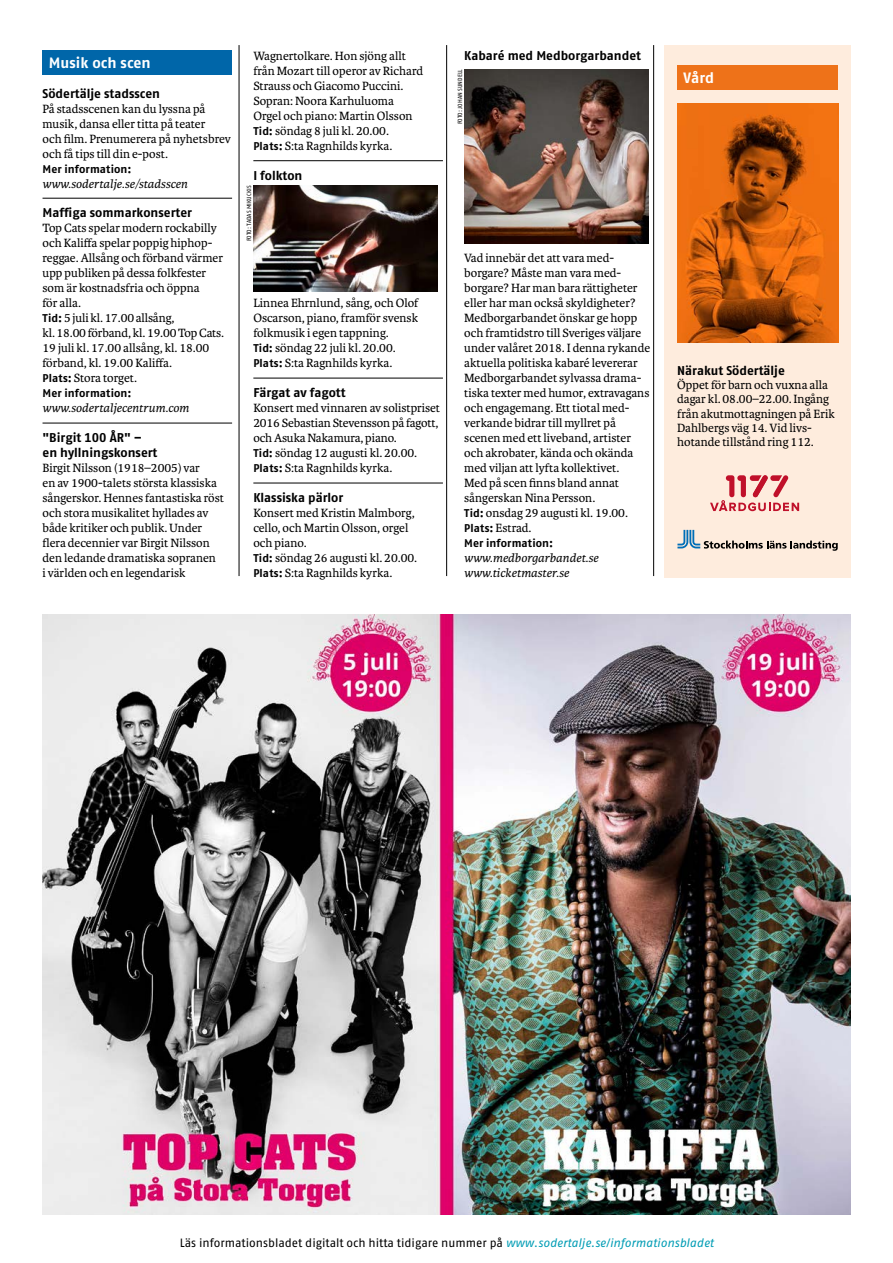
<style>
.page{position:relative;width:893px;height:1263px;background:#fff}
.page>*{position:absolute;margin:0;border:0;box-sizing:border-box;transform-origin:0 0}
.t1{font:700 15px "Fago Pro";color:#fff}
.t2{font:12.75px/15px "Karmina";color:#000}
.t3{font:700 12.75px/15px "Fago Pro";color:#000}
.t4{font:italic 12.75px/15px "Karmina";color:#000}
.t5{font:12px "Fago Pro";color:#000}
.t6{font:700 11.25px "Fago Pro";letter-spacing:.01em;color:#000}
.t7{font:6px "Fago Pro";letter-spacing:.01em;color:#000}
.s1{font-family:"Fago Pro";font-weight:700;font-size:11.25px}
.s2{font-style:italic;color:#009cb4}
</style>
<div class="page">
<hr style="left:239px;top:45px;width:1px;height:1169px;background:#000">
<hr style="left:446px;top:45px;width:1px;height:1169px;background:#000">
<hr style="left:653px;top:45px;width:1px;height:1169px;background:#000">
<div style="left:42px;top:576px;width:808px;height:600px;background:#fff"></div>
<img style="left:43px;top:615px;width:807px;height:599px">
<div style="left:664px;top:45px;width:186px;height:532px;background:#feecdd"></div>
<div style="left:677px;top:65px;width:161px;height:25px;background:#ee7219"></div>
<img style="left:677px;top:103px;width:161px;height:240px">
<svg style="left:677px;top:530px;width:161px;height:21px"></svg>
<svg style="left:710px;top:475px;width:89px;height:36px"></svg>
<div style="left:43px;top:50px;width:189px;height:25px;background:#0066a9"></div>
<hr style="left:43px;top:198px;width:189px;height:1px;background:#000">
<hr style="left:43px;top:423px;width:189px;height:1px;background:#000">
<hr style="left:253px;top:160px;width:190px;height:1px;background:#000">
<hr style="left:253px;top:378px;width:190px;height:1px;background:#000">
<hr style="left:253px;top:483px;width:190px;height:1px;background:#000">
<img style="left:253px;top:186px;width:185px;height:105px">
<img style="left:464px;top:69px;width:185px;height:174px">
<p class="t1" style="left:49px;top:53px;width:103px">Musik och scen</p>
<p class="t3" style="left:43px;top:86px;width:119px">Södertälje stadsscen</p>
<p class="t2" style="left:43px;top:101px;width:190px">På stadsscenen kan du lyssna på musik, dansa eller titta på teater<br>och film. Prenumerera på nyhetsbrev och få tips till din e-post.</p>
<p class="t6" style="left:43px;top:162px;width:90px">Mer information:</p>
<p class="t4" style="left:43px;top:176px;width:147px">www.sodertalje.se/stadsscen</p>
<p class="t3" style="left:43px;top:205px;width:151px">Maffiga sommarkonserter</p>
<p class="t2" style="left:43px;top:221px;width:183px">Top Cats spelar modern rockabilly och Kaliffa spelar poppig hiphop&shy;reggae. Allsång och förband värmer upp publiken på dessa folkfester som är kostnadsfria och öppna<br>för alla.<br><span class="s1">Tid:</span> 5 juli kl. 17.00 allsång,<br>kl. 18.00 förband, kl. 19.00 Top Cats.<br>19 juli kl. 17.00 allsång, kl. 18.00 förband, kl. 19.00 Kaliffa.<br><span class="s1">Plats:</span> Stora torget.</p>
<p class="t6" style="left:43px;top:387px;width:90px">Mer information:</p>
<p class="t4" style="left:43px;top:401px;width:148px">www.sodertaljecentrum.com</p>
<p class="t3" style="left:43px;top:430px;width:116px">"Birgit 100 ÅR" – en hyllningskonsert</p>
<p class="t2" style="left:43px;top:461px;width:183px">Birgit Nilsson (1918–2005) var<br>en av 1900-talets största klassiska sångerskor. Hennes fantastiska röst och stora musikalitet hyllades av både kritiker och publik. Under flera decennier var Birgit Nilsson den ledande dramatiska sopranen<br>i världen och en legendarisk</p>
<p class="t2" style="left:253px;top:49px;width:171px">Wagnertolkare. Hon sjöng allt från Mozart till operor av Richard<br>Strauss och Giacomo Puccini.<br>Sopran: Noora Karhuluoma<br>Orgel och piano: Martin Olsson<br><span class="s1">Tid:</span> söndag 8 juli kl. 20.00.<br><span class="s1">Plats:</span> S:ta Ragnhilds kyrka.</p>
<p class="t3" style="left:253px;top:168px;width:51px">I folkton</p>
<p class="t7" style="left:245px;top:241px;width:57px;rotate:-90deg">FOTO: TADAS MIKUCKIS</p>
<p class="t2" style="left:253px;top:296px;width:167px">Linnea Ehrnlund, sång, och Olof<br>Oscarson, piano, framför svensk folkmusik i egen tappning.<br><span class="s1">Tid:</span> söndag 22 juli kl. 20.00.<br><span class="s1">Plats:</span> S:ta Ragnhilds kyrka.</p>
<p class="t3" style="left:253px;top:385px;width:94px">Färgat av fagott</p>
<p class="t2" style="left:253px;top:401px;width:188px">Konsert med vinnaren av solistpriset 2016 Sebastian Stevensson på fagott, och Asuka Nakamura, piano.<br><span class="s1">Tid:</span> söndag 12 augusti kl. 20.00.<br><span class="s1">Plats:</span> S:ta Ragnhilds kyrka.</p>
<p class="t3" style="left:253px;top:490px;width:91px">Klassiska pärlor</p>
<p class="t2" style="left:253px;top:506px;width:165px">Konsert med Kristin Malmborg, cello, och Martin Olsson, orgel och piano.<br><span class="s1">Tid:</span> söndag 26 augusti kl. 20.00.<br><span class="s1">Plats:</span> S:ta Ragnhilds kyrka.</p>
<p class="t3" style="left:464px;top:48px;width:178px">Kabaré med Medborgarbandet</p>
<p class="t7" style="left:456px;top:124px;width:57px;rotate:-90deg">FOTO: JOHAN SUNDELL</p>
<p class="t2" style="left:464px;top:251px;width:188px">Vad innebär det att vara med&shy;borgare? Måste man vara med&shy;borgare? Har man bara rättigheter eller har man också skyldigheter?<br>Medborgarbandet önskar ge hopp och framtidstro till Sveriges väljare under valåret 2018. I denna rykande aktuella politiska kabaré levererar<br>Medborgarbandet sylvassa drama&shy;tiska texter med humor, extravagans och engagemang. Ett tiotal med&shy;verkande bidrar till myllret på scenen med ett liveband, artister och akrobater, kända och okända med viljan att lyfta kollektivet.<br>Med på scen finns bland annat sångerskan Nina Persson.<br><span class="s1">Tid:</span> onsdag 29 augusti kl. 19.00.<br><span class="s1">Plats:</span> Estrad.</p>
<p class="t6" style="left:464px;top:537px;width:90px">Mer information:</p>
<p class="t4" style="left:464px;top:551px;width:136px">www.medborgarbandet.se www.ticketmaster.se</p>
<p class="t1" style="left:684px;top:68px;width:32px">Vård</p>
<p class="t3" style="left:677px;top:363px;width:109px">Närakut Södertälje</p>
<p class="t2" style="left:677px;top:378px;width:159px;line-height:14.2px">Öppet för barn och vuxna alla dagar kl. 08.00–22.00. Ingång från akutmottagningen på Erik<br>Dahlbergs väg 14. Vid livs&shy;hotande tillstånd ring 112.</p>
<p class="t5" style="left:180px;top:1235px;width:536px">Läs informationsbladet digitalt och hitta tidigare nummer på <span class="s2">www.sodertalje.se/informationsbladet</span></p>
</div>
